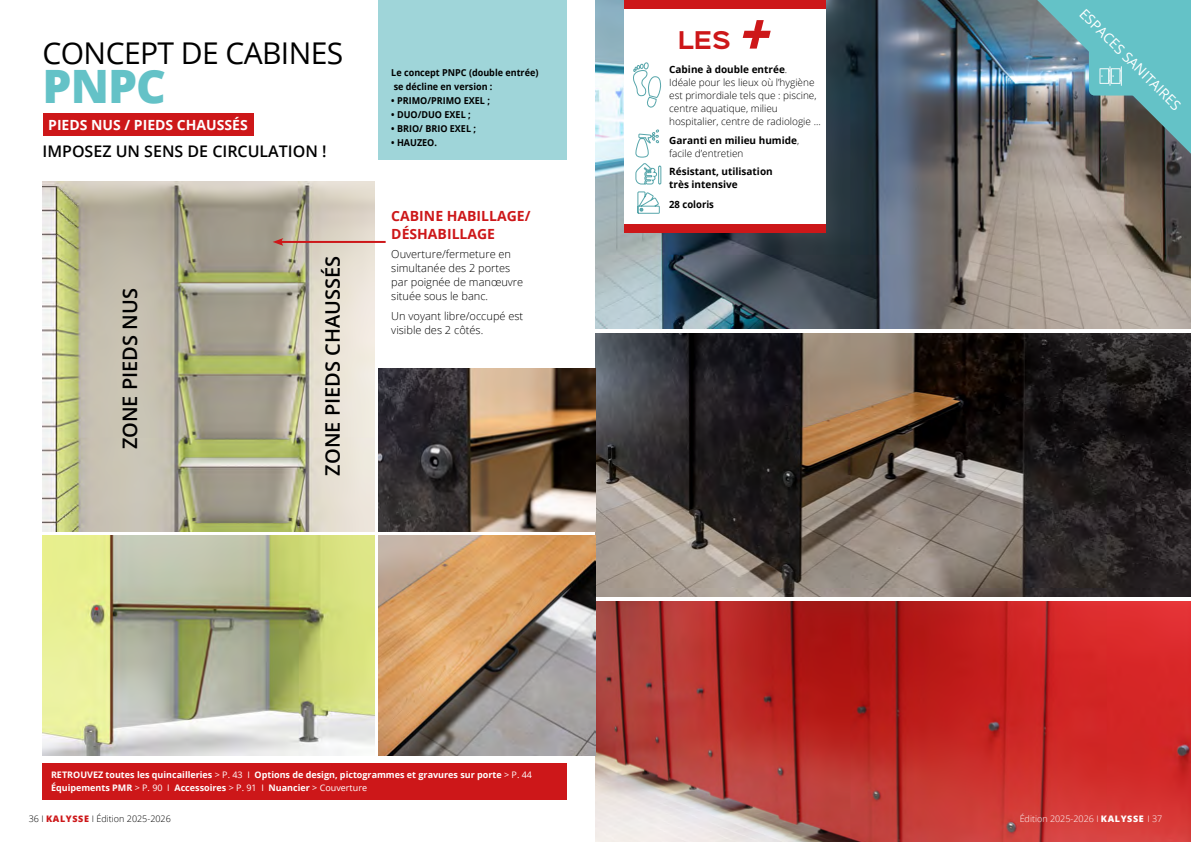
<style>
.page{position:relative;width:1191px;height:842px;background:#fff}
.page>*{position:absolute;margin:0;border:0;box-sizing:border-box;transform-origin:0 0}
.t1{font:italic 700 50px "Sinkin Sans 700";color:#cd1719}
.t2{font:800 46px "Open Sans";color:#64c2c7}
.t3{font:30px "Open Sans";letter-spacing:-.02em;color:#000}
.t4{font:700 22px "Sinkin Sans 700";color:#cd1719}
.t5{font:600 20px "Open Sans";color:#000}
.t6{font:600 16px "Open Sans";color:#000}
.t7{font:700 14px/18px "Open Sans";color:#cd1719}
.t8{font:700 14px "Open Sans";color:#fff}
.t9{font:14px "Open Sans";color:#fff}
.t10{font:300 11px/14px "Open Sans";color:#000}
.t11{font:300 10px/13px "Open Sans";color:#000}
.t12{font:700 10px/13px "Open Sans";color:#000}
.t13{font:700 10px "Open Sans";color:#000;scale:.95 1}
.t14{font:700 9.5px/14px "Open Sans";color:#000;scale:.95 1}
.t15{font:700 9px/13px "Open Sans";color:#fff}
.t16{font:300 9px "Open Sans";color:#000}
.t17{font:300 9px "Open Sans";color:#fff}
.s1{font-weight:400}
.s2{font-weight:800;color:#cd1719}
.s3{font-weight:700}
.s4{font-weight:300}
.s5{font-weight:800}
</style>
<div class="page">
<img style="left:595px;top:601px;width:596px;height:241px">
<img style="left:595px;top:0;width:596px;height:328px">
<div style="left:624px;top:0;width:201px;height:231px;background:#fff"></div>
<div style="left:624px;top:225px;width:201px;height:8px;background:#cd1719"></div>
<div style="left:378px;top:0;width:189px;height:159px;background:#9fd5d9"></div>
<img style="left:595px;top:333px;width:596px;height:264px">
<div style="left:658px;top:166px;width:3px;height:18px;border:1px solid #57a6ab"></div>
<svg style="left:635px;top:129px;width:24px;height:56px"></svg>
<svg style="left:633px;top:62px;width:28px;height:46px"></svg>
<img style="left:43px;top:182px;width:331px;height:349px">
<img style="left:43px;top:536px;width:331px;height:219px">
<hr style="left:280px;top:241px;width:106px;height:2px;background:#cd1719">
<svg style="left:273px;top:238px;width:10px;height:8px"></svg>
<img style="left:378px;top:536px;width:217px;height:219px">
<img style="left:1037px;top:0;width:154px;height:154px">
<div style="left:43px;top:114px;width:210px;height:22px;background:#cd1719"></div>
<div style="left:624px;top:0;width:201px;height:9px;background:#cd1719"></div>
<svg style="left:637px;top:191px;width:23px;height:23px"></svg>
<img style="left:378px;top:369px;width:217px;height:162px">
<div style="left:43px;top:762px;width:524px;height:37px;background:#cd1719"></div>
<h3 class="t3" style="left:43px;top:32px;width:302px">CONCEPT DE CABINES</h3>
<h2 class="t2" style="left:43px;top:51px;width:125px">PNPC</h2>
<p class="t14" style="left:391px;top:65px;width:156px">Le concept PNPC (double entrée) se décline en version :</p>
<p class="t14" style="left:391px;top:93px;width:105px">• PRIMO/PRIMO EXEL ;</p>
<p class="t14" style="left:391px;top:107px;width:85px">• DUO/DUO EXEL ;</p>
<p class="t14" style="left:391px;top:121px;width:91px">• BRIO/ BRIO EXEL ;</p>
<p class="t14" style="left:391px;top:135px;width:50px">• HAUZEO.</p>
<h3 class="t8" style="left:48px;top:115px;width:201px">PIEDS NUS / PIEDS CHAUSSÉS</h3>
<h3 class="t6" style="left:43px;top:140px;width:285px">IMPOSEZ UN SENS DE CIRCULATION !</h3>
<h3 class="t5" style="left:116px;top:449px;width:163px;rotate:-90deg">ZONE PIEDS NUS</h3>
<h3 class="t5" style="left:319px;top:476px;width:221px;rotate:-90deg">ZONE PIEDS CHAUSSÉS</h3>
<h3 class="t7" style="left:391px;top:206px;width:141px">CABINE HABILLAGE/<br>DÉSHABILLAGE</h3>
<p class="t10" style="left:391px;top:247px;width:133px">Ouverture/fermeture en simultanée des 2 portes par poignée de manœuvre située sous le banc.</p>
<p class="t10" style="left:391px;top:309px;width:133px">Un voyant libre/occupé est visible des 2 côtés.</p>
<p class="t15" style="left:51px;top:768px;width:482px">RETROUVEZ toutes les quincailleries <span class="s1">&gt; P. 43 I</span> Options de design, pictogrammes et gravures sur porte <span class="s1">&gt; P. 44<br></span>Équipements PMR <span class="s1">&gt; P. 90 I</span> Accessoires <span class="s1">&gt; P. 91 I</span> Nuancier <span class="s1">&gt; Couverture</span></p>
<p class="t16" style="left:29px;top:812px;width:144px">36 I <span class="s2">KALYSSE</span> I Édition 2025-2026</p>
<h3 class="t4" style="left:678px;top:28px;width:54px">LES</h3>
<h1 class="t1" style="left:737px;top:8px;width:37px">+</h1>
<p class="t11" style="left:669px;top:62px;width:153px"><span class="s3">Cabine à double entrée</span>.<br>Idéale pour les lieux où l’hygiène est primordiale tels que : piscine, centre aquatique, milieu hospitalier, centre de radiologie ...</p>
<p class="t12" style="left:669px;top:133px;width:131px">Garanti en milieu humide<span class="s4">, facile d’entretien</span></p>
<p class="t12" style="left:669px;top:165px;width:105px">Résistant, utilisation très intensive</p>
<p class="t13" style="left:669px;top:197px;width:49px">28 coloris</p>
<h3 class="t9" style="left:1089px;top:4px;width:138px;rotate:45deg">ESPACES SANITAIRES</h3>
<p class="t17" style="left:1019px;top:812px;width:144px">Édition 2025-2026 I <span class="s5">KALYSSE</span> I 37</p>
</div>
